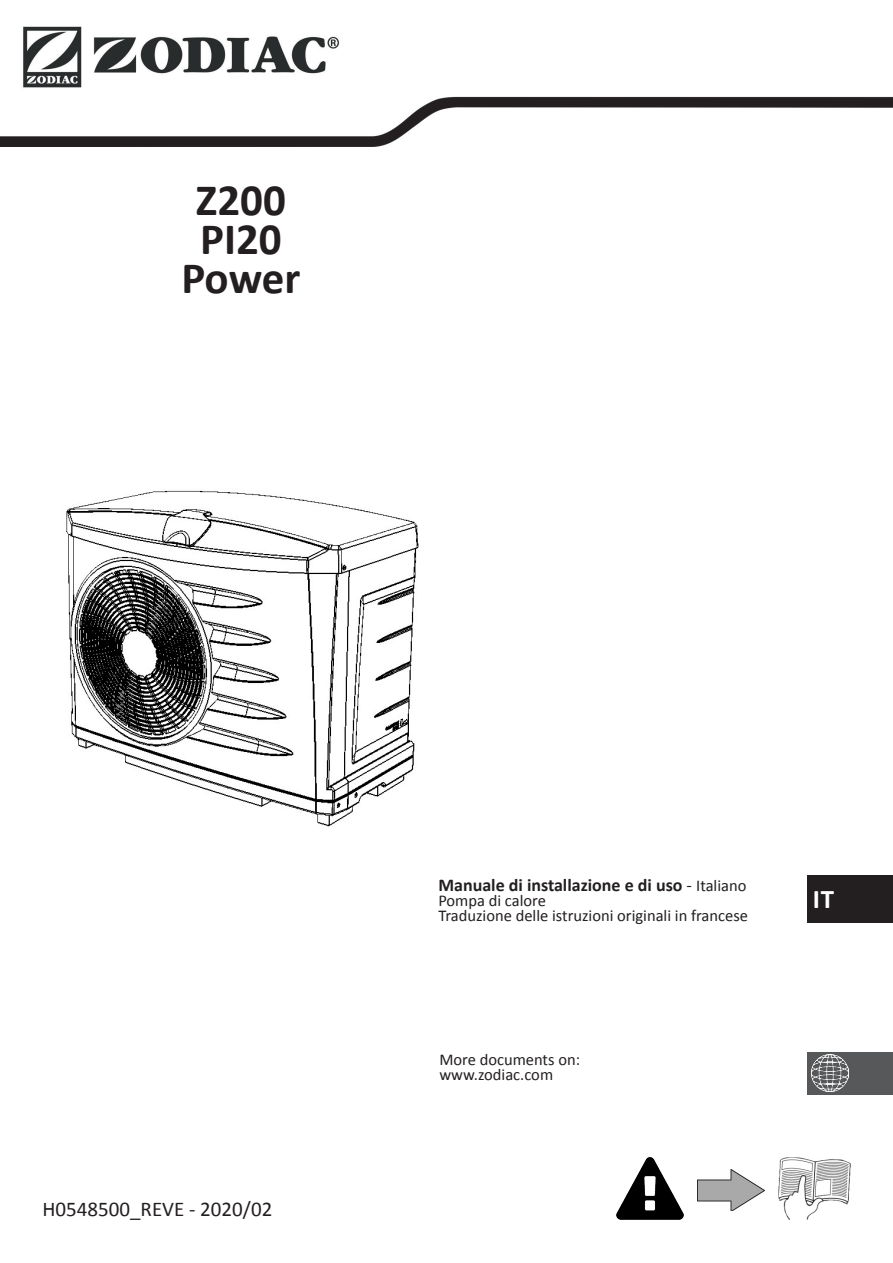
<style>
.page{position:relative;width:893px;height:1263px;background:#fff}
.page>*{position:absolute;margin:0;border:0;box-sizing:border-box;transform-origin:0 0}
.t1{font:700 45px/39px "Calibri";color:#231f20;text-align:center}
.t2{font:700 27px "Calibri";color:#fff}
.t3{font:21px "Calibri";color:#231f20}
.t4{font:700 18px "Calibri";color:#231f20}
.t5{font:16.5px/15px "Calibri";color:#231f20}
.s1{font-weight:400}
.s2{font-weight:400;font-size:16.5px}
</style>
<div class="page">
<div style="left:808px;top:1052px;width:85px;height:43px;background:#57585a"></div>
<img style="left:811px;top:1054px;width:37px;height:37px">
<img style="left:0;top:27px;width:893px;height:119px">
<img style="left:778px;top:1157px;width:73px;height:62px">
<img style="left:697px;top:1169px;width:67px;height:42px">
<img style="left:617px;top:1158px;width:66px;height:62px">
<img style="left:66px;top:490px;width:352px;height:337px">
<div style="left:808px;top:876px;width:85px;height:47px;background:#231f20"></div>
<h1 class="t1" style="left:181px;top:181px;width:121px">Z200<br>PI20<br>Power</h1>
<p class="t3" style="left:43px;top:1196px;width:231px">H0548500_REVE - 2020/02</p>
<p class="t4" style="left:438px;top:873px;width:309px">Manuale di installazione e di uso <span class="s1">-</span> <span class="s2">Italiano</span></p>
<p class="t5" style="left:438px;top:893px;width:311px">Pompa di calore<br>Traduzione delle istruzioni originali in francese</p>
<p class="t5" style="left:439px;top:1052px;width:142px">More documents on: www.zodiac.com</p>
<h2 class="t2" style="left:813px;top:882px;width:23px">IT</h2>
</div>
